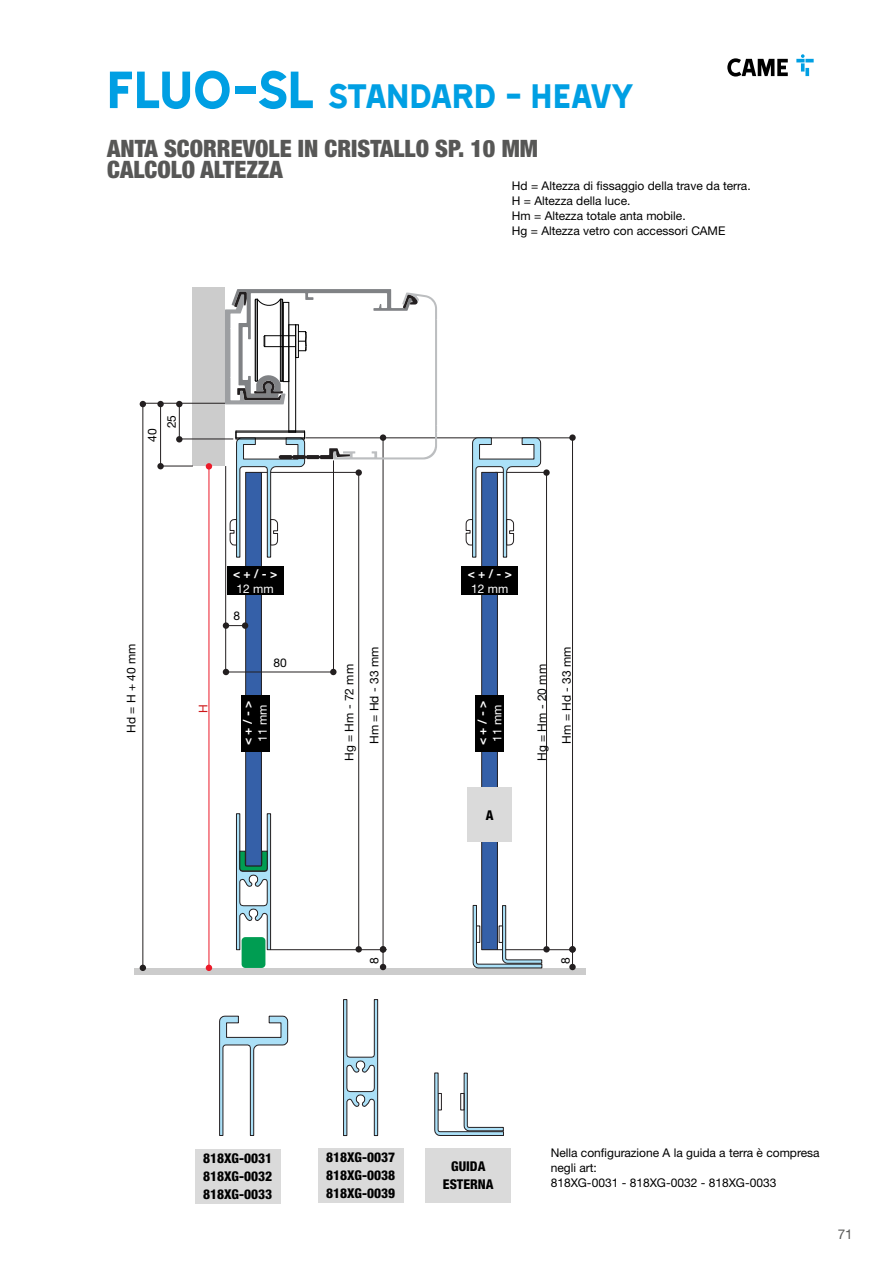
<style>
.page{position:relative;width:893px;height:1263px;background:#fff}
.page>*{position:absolute;margin:0;border:0;box-sizing:border-box;transform-origin:0 0}
.t1{font:39px "Came Type";letter-spacing:-.025em;color:#009fe3}
.t2{font:900 condensed 24px/21px "Helvetica Neue LT Pro";color:#575756}
.t3{font:800 condensed 13.5px/18px "Helvetica Neue LTW1 G";color:#000;text-align:justify}
.t4{font:13.5px "Helvetica Neue LTW1 G";color:#575756}
.t5{font:12px/15px "Helvetica Neue LTW1 G";color:#000}
.t6{font:700 12px "Helvetica Neue LTW1 G";color:#fff}
.t7{font:12px "Helvetica Neue LTW1 G";color:#fff}
.t8{font:12px "Helvetica Neue LTW1 G";color:#cd1719}
.s1{font-size:60px}
</style>
<div class="page">
<div style="left:193px;top:287px;width:32px;height:179px;background:#ccc"></div>
<div style="left:134px;top:968px;width:452px;height:6px;background:#ccc"></div>
<hr style="left:142px;top:403px;width:84px;height:1px;background:#231f20">
<hr style="left:161px;top:466px;width:32px;height:1px;background:#231f20">
<hr style="left:305px;top:437px;width:267px;height:1px;background:#231f20">
<hr style="left:225px;top:466px;width:1px;height:206px;background:#231f20">
<hr style="left:333px;top:460px;width:1px;height:212px;background:#231f20">
<hr style="left:495px;top:472px;width:51px;height:1px;background:#231f20">
<hr style="left:142px;top:404px;width:1px;height:564px;background:#231f20">
<svg style="left:140px;top:965px;width:6px;height:6px"></svg>
<svg style="left:140px;top:401px;width:6px;height:6px"></svg>
<hr style="left:209px;top:466px;width:1px;height:502px;background:#ec1a29">
<svg style="left:206px;top:965px;width:6px;height:6px"></svg>
<svg style="left:206px;top:463px;width:6px;height:6px"></svg>
<hr style="left:179px;top:404px;width:1px;height:35px;background:#231f20">
<div style="left:176px;top:436px;width:7px;height:6px;background:#231f20;border-radius:50%"></div>
<div style="left:176px;top:401px;width:7px;height:6px;background:#231f20;border-radius:50%"></div>
<hr style="left:160px;top:404px;width:1px;height:62px;background:#231f20">
<div style="left:157px;top:463px;width:7px;height:6px;background:#231f20;border-radius:50%"></div>
<div style="left:157px;top:401px;width:7px;height:6px;background:#231f20;border-radius:50%"></div>
<hr style="left:383px;top:437px;width:1px;height:512px;background:#231f20">
<hr style="left:572px;top:437px;width:1px;height:512px;background:#231f20">
<div style="left:569px;top:946px;width:7px;height:6px;background:#cecccd;border-radius:50%"></div>
<svg style="left:569px;top:434px;width:7px;height:7px"></svg>
<hr style="left:546px;top:472px;width:1px;height:477px;background:#231f20">
<div style="left:543px;top:946px;width:7px;height:6px;background:#231f20;border-radius:50%"></div>
<svg style="left:543px;top:469px;width:7px;height:7px"></svg>
<hr style="left:358px;top:472px;width:1px;height:477px;background:#231f20">
<div style="left:355px;top:946px;width:7px;height:6px;background:#231f20;border-radius:50%"></div>
<svg style="left:380px;top:947px;width:6px;height:23px"></svg>
<div style="left:380px;top:946px;width:6px;height:7px;background:#231f20;border-radius:50%"></div>
<div style="left:242px;top:937px;width:23px;height:31px;background:#009d52;border-radius:4px"></div>
<hr style="left:271px;top:949px;width:116px;height:1px;background:#231f20">
<div style="left:569px;top:964px;width:7px;height:6px;background:#231f20;border-radius:50%"></div>
<div style="left:569px;top:946px;width:7px;height:7px;background:#231f20;border-radius:50%"></div>
<hr style="left:497px;top:949px;width:75px;height:1px;background:#231f20">
<svg style="left:236px;top:813px;width:35px;height:137px"></svg>
<div style="left:246px;top:472px;width:15px;height:394px;background:#3560a8"></div>
<div style="left:245px;top:472px;width:17px;height:394px;border:1px solid #231f20"></div>
<svg style="left:466px;top:437px;width:75px;height:120px"></svg>
<div style="left:482px;top:472px;width:15px;height:478px;background:#3560a8"></div>
<div style="left:481px;top:472px;width:17px;height:478px;border:1px solid #231f20"></div>
<svg style="left:473px;top:905px;width:69px;height:63px"></svg>
<div style="left:499px;top:926px;width:4px;height:16px;border:1px solid #231f20"></div>
<svg style="left:225px;top:289px;width:212px;height:268px"></svg>
<svg style="left:229px;top:625px;width:13px;height:1px"></svg>
<div style="left:223px;top:622px;width:6px;height:7px;background:#231f20;border-radius:50%"></div>
<div style="left:242px;top:622px;width:6px;height:7px;background:#231f20;border-radius:50%"></div>
<hr style="left:226px;top:671px;width:107px;height:1px;background:#231f20">
<svg style="left:223px;top:669px;width:6px;height:6px"></svg>
<div style="left:330px;top:669px;width:7px;height:6px;background:#231f20;border-radius:50%"></div>
<hr style="left:178px;top:438px;width:55px;height:1px;background:#231f20">
<div style="left:195px;top:1149px;width:85px;height:54px;background:#dadada"></div>
<div style="left:318px;top:1148px;width:85px;height:54px;background:#dadada"></div>
<div style="left:426px;top:1148px;width:85px;height:54px;background:#dadada"></div>
<svg style="left:219px;top:1016px;width:69px;height:120px"></svg>
<svg style="left:343px;top:999px;width:35px;height:137px"></svg>
<svg style="left:434px;top:1073px;width:70px;height:63px"></svg>
<div style="left:468px;top:788px;width:44px;height:54px;background:#dadada"></div>
<div style="left:227px;top:567px;width:56px;height:28px;background:#000"></div>
<div style="left:461px;top:567px;width:57px;height:28px;background:#000"></div>
<div style="left:241px;top:695px;width:28px;height:56px;background:#000"></div>
<div style="left:476px;top:695px;width:28px;height:56px;background:#000"></div>
<svg style="left:727px;top:58px;width:61px;height:19px"></svg>
<svg style="left:796px;top:54px;width:18px;height:22px"></svg>
<h1 class="t1" style="left:106px;top:76px;width:529px"><span class="s1">FLUO-SL</span> STANDARD - HEAVY</h1>
<h2 class="t2" style="left:107px;top:138px;width:432px">ANTA SCORREVOLE IN CRISTALLO SP. 10 MM<br>CALCOLO ALTEZZA</h2>
<p class="t5" style="left:512px;top:178px;width:240px">Hd = Altezza di fissaggio della trave da terra.<br>H = Altezza della luce.<br>Hm = Altezza totale anta mobile.<br>Hg = Altezza vetro con accessori CAME</p>
<p class="t5" style="left:145px;top:442px;width:15px;rotate:-90deg">40</p>
<p class="t5" style="left:164px;top:428px;width:15px;rotate:-90deg">25</p>
<p class="t5" style="left:124px;top:733px;width:91px;rotate:-90deg">Hd = H + 40 mm</p>
<p class="t8" style="left:196px;top:713px;width:10px;rotate:-90deg">H</p>
<p class="t6" style="left:233px;top:566px;width:46px">&lt; + / - &gt;</p>
<p class="t7" style="left:237px;top:581px;width:39px">12 mm</p>
<p class="t5" style="left:233px;top:608px;width:8px">8</p>
<p class="t6" style="left:468px;top:566px;width:46px">&lt; + / - &gt;</p>
<p class="t7" style="left:471px;top:581px;width:39px">12 mm</p>
<p class="t5" style="left:367px;top:744px;width:99px;rotate:-90deg">Hm = Hd - 33 mm</p>
<p class="t5" style="left:559px;top:744px;width:99px;rotate:-90deg">Hm = Hd - 33 mm</p>
<p class="t5" style="left:274px;top:655px;width:15px">80</p>
<p class="t5" style="left:342px;top:761px;width:98px;rotate:-90deg">Hg = Hm - 72 mm</p>
<p class="t5" style="left:534px;top:761px;width:98px;rotate:-90deg">Hg = Hm - 20 mm</p>
<p class="t6" style="left:240px;top:745px;width:46px;rotate:-90deg">&lt; + / - &gt;</p>
<p class="t7" style="left:255px;top:742px;width:39px;rotate:-90deg">11 mm</p>
<p class="t6" style="left:475px;top:745px;width:46px;rotate:-90deg">&lt; + / - &gt;</p>
<p class="t7" style="left:490px;top:742px;width:39px;rotate:-90deg">11 mm</p>
<p class="t3" style="left:486px;top:806px;width:9px">A</p>
<p class="t5" style="left:367px;top:963px;width:8px;rotate:-90deg">8</p>
<p class="t5" style="left:558px;top:963px;width:8px;rotate:-90deg">8</p>
<p class="t3" style="left:203px;top:1149px;width:71px">818XG-0031<br>818XG-0032<br>818XG-0033</p>
<p class="t3" style="left:326px;top:1148px;width:71px">818XG-0037<br>818XG-0038<br>818XG-0039</p>
<p class="t3" style="left:443px;top:1157px;width:52px;text-align:center">GUIDA<br>ESTERNA</p>
<p class="t5" style="left:551px;top:1145px;width:271px">Nella configurazione A la guida a terra è compresa negli art:<br>818XG-0031 - 818XG-0032 - 818XG-0033</p>
<p class="t4" style="left:838px;top:1225px;width:17px">71</p>
</div>
